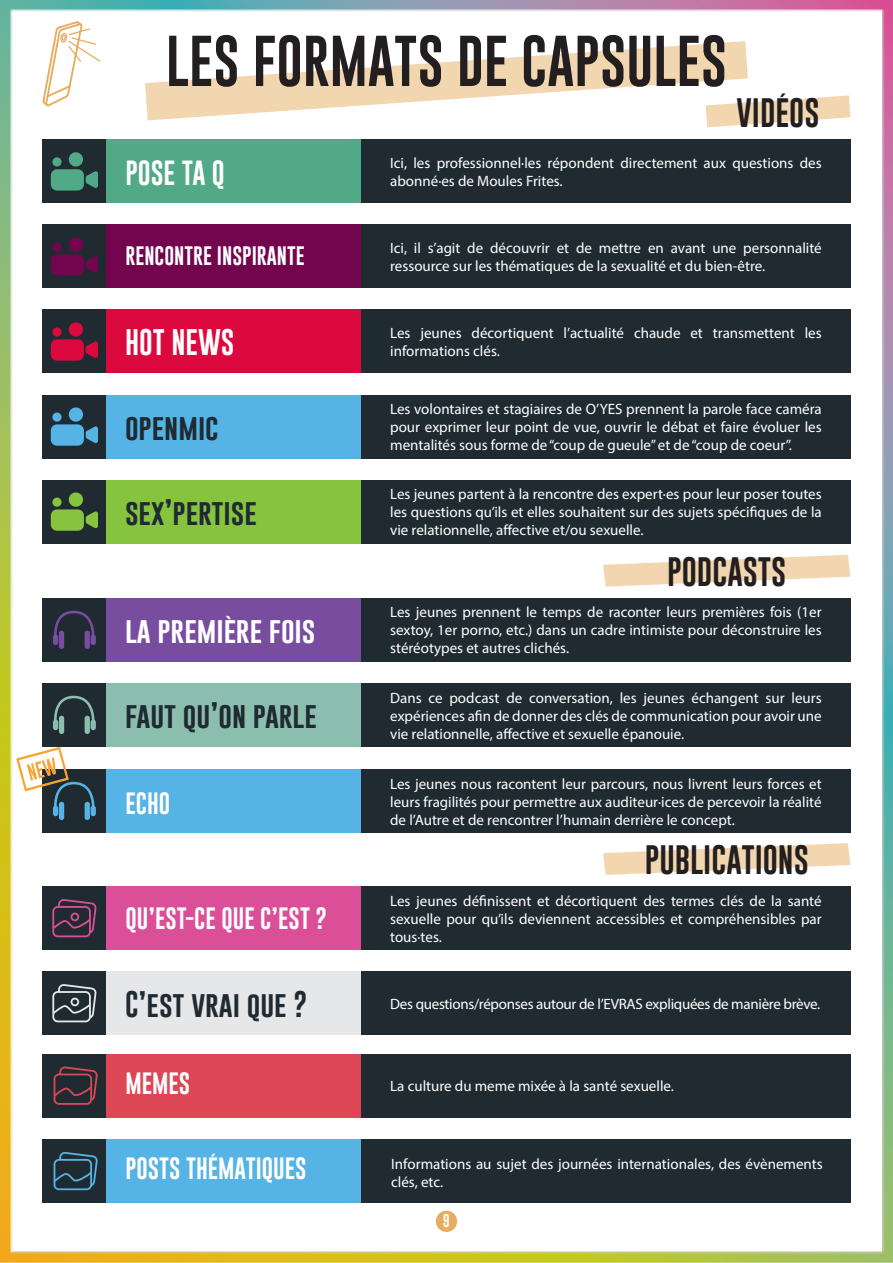
<style>
.page{position:relative;width:893px;height:1263px;background:#fff}
.page>*{position:absolute;margin:0;border:0;box-sizing:border-box;transform-origin:0 0}
.t1{font:52.5px "Gobold";color:#231f20}
.t2{font:30px "Gobold";color:#231f20}
.t3{font:27px "Gobold";color:#1f2a31}
.t4{font:27px "Gobold";color:#fff}
.t5{font:25.5px "Gobold";color:#fff}
.t6{font:22.5px "Gobold";color:#fff}
.t7{font:19.5px "Gobold";color:#fff}
.t8{font:15px/18px "Myriad Pro";color:#fff;text-align:justify}
.t9{font:15px "Myriad Pro";letter-spacing:-.02em;color:#fff}
.t10{font:13.5px "Gobold";color:#fff}
</style>
<div class="page">
<img style="left:0;top:0;width:893px;height:1263px">
<svg style="left:145px;top:41px;width:603px;height:79px"></svg>
<svg style="left:706px;top:95px;width:144px;height:32px"></svg>
<svg style="left:603px;top:555px;width:247px;height:32px"></svg>
<svg style="left:603px;top:843px;width:247px;height:32px"></svg>
<svg style="left:42px;top:21px;width:58px;height:85px"></svg>
<div style="left:361px;top:395px;width:489px;height:63px;background:#1f2a31"></div>
<div style="left:43px;top:395px;width:318px;height:63px;background:#55b3e5"></div>
<div style="left:43px;top:395px;width:63px;height:63px;background:#1f2a31"></div>
<div style="left:51px;top:424px;width:33px;height:22px;background:#55b3e5;border-radius:6px"></div>
<svg style="left:86px;top:426px;width:12px;height:17px"></svg>
<svg style="left:52px;top:412px;width:10px;height:10px"></svg>
<div style="left:69px;top:407px;width:14px;height:15px;background:#55b3e5;border-radius:50%"></div>
<div style="left:361px;top:480px;width:489px;height:63px;background:#1f2a31"></div>
<div style="left:43px;top:480px;width:318px;height:63px;background:#86c43f"></div>
<div style="left:43px;top:480px;width:63px;height:63px;background:#1f2a31"></div>
<div style="left:51px;top:509px;width:33px;height:22px;background:#86c43f;border-radius:6px"></div>
<svg style="left:86px;top:511px;width:12px;height:18px"></svg>
<svg style="left:52px;top:497px;width:10px;height:10px"></svg>
<div style="left:69px;top:492px;width:14px;height:15px;background:#86c43f;border-radius:50%"></div>
<div style="left:361px;top:310px;width:489px;height:63px;background:#1f2a31"></div>
<div style="left:43px;top:310px;width:318px;height:63px;background:#dc093e"></div>
<div style="left:43px;top:310px;width:63px;height:63px;background:#1f2a31"></div>
<div style="left:51px;top:339px;width:33px;height:22px;background:#dc093e;border-radius:6px"></div>
<svg style="left:86px;top:341px;width:12px;height:17px"></svg>
<svg style="left:52px;top:327px;width:10px;height:10px"></svg>
<div style="left:69px;top:322px;width:14px;height:15px;background:#dc093e;border-radius:50%"></div>
<div style="left:43px;top:139px;width:318px;height:64px;background:#51a988"></div>
<div style="left:43px;top:139px;width:63px;height:64px;background:#1f2a31"></div>
<div style="left:51px;top:169px;width:33px;height:22px;background:#51a988;border-radius:6px"></div>
<svg style="left:86px;top:171px;width:12px;height:17px"></svg>
<svg style="left:52px;top:157px;width:10px;height:10px"></svg>
<div style="left:69px;top:152px;width:14px;height:15px;background:#51a988;border-radius:50%"></div>
<div style="left:361px;top:139px;width:489px;height:64px;background:#1f2a31"></div>
<div style="left:43px;top:225px;width:318px;height:63px;background:#72054e"></div>
<div style="left:43px;top:225px;width:63px;height:63px;background:#1f2a31"></div>
<div style="left:51px;top:254px;width:33px;height:22px;background:#72054e;border-radius:6px"></div>
<svg style="left:86px;top:256px;width:12px;height:17px"></svg>
<svg style="left:52px;top:242px;width:10px;height:10px"></svg>
<div style="left:69px;top:237px;width:14px;height:15px;background:#72054e;border-radius:50%"></div>
<div style="left:361px;top:225px;width:489px;height:63px;background:#1f2a31"></div>
<div style="left:361px;top:598px;width:489px;height:64px;background:#1f2a31"></div>
<div style="left:43px;top:598px;width:318px;height:64px;background:#784d9f"></div>
<div style="left:43px;top:598px;width:63px;height:64px;background:#1f2a31"></div>
<div style="left:59px;top:631px;width:5px;height:18px;background:#784d9f;border-radius:3px"></div>
<div style="left:85px;top:631px;width:5px;height:18px;background:#784d9f;border-radius:3px"></div>
<svg style="left:53px;top:611px;width:43px;height:34px"></svg>
<div style="left:361px;top:683px;width:489px;height:64px;background:#1f2a31"></div>
<div style="left:43px;top:683px;width:318px;height:64px;background:#8cbeaf"></div>
<div style="left:43px;top:683px;width:63px;height:64px;background:#1f2a31"></div>
<div style="left:59px;top:716px;width:5px;height:18px;background:#8cbeaf;border-radius:3px"></div>
<div style="left:85px;top:716px;width:5px;height:18px;background:#8cbeaf;border-radius:3px"></div>
<svg style="left:53px;top:696px;width:43px;height:34px"></svg>
<div style="left:43px;top:886px;width:318px;height:64px;background:#db4f99"></div>
<div style="left:43px;top:886px;width:63px;height:64px;background:#1f2a31"></div>
<svg style="left:52px;top:899px;width:45px;height:38px"></svg>
<div style="left:361px;top:886px;width:489px;height:64px;background:#1f2a31"></div>
<div style="left:361px;top:971px;width:489px;height:64px;background:#1f2a31"></div>
<div style="left:43px;top:971px;width:318px;height:64px;background:#e6e7e9"></div>
<div style="left:43px;top:971px;width:63px;height:64px;background:#1f2a31"></div>
<svg style="left:52px;top:984px;width:45px;height:38px"></svg>
<div style="left:361px;top:1054px;width:489px;height:63px;background:#1f2a31"></div>
<div style="left:43px;top:1054px;width:318px;height:63px;background:#dd4655"></div>
<div style="left:43px;top:1054px;width:63px;height:63px;background:#1f2a31"></div>
<svg style="left:54px;top:1066px;width:44px;height:39px"></svg>
<div style="left:361px;top:1139px;width:489px;height:64px;background:#1f2a31"></div>
<div style="left:43px;top:1139px;width:318px;height:64px;background:#55b3e5"></div>
<div style="left:43px;top:1139px;width:63px;height:64px;background:#1f2a31"></div>
<svg style="left:54px;top:1152px;width:44px;height:38px"></svg>
<div style="left:361px;top:769px;width:489px;height:64px;background:#1f2a31"></div>
<div style="left:43px;top:769px;width:318px;height:64px;background:#55b3e5"></div>
<div style="left:43px;top:769px;width:63px;height:64px;background:#1f2a31"></div>
<div style="left:59px;top:802px;width:5px;height:18px;background:#55b3e5;border-radius:3px"></div>
<div style="left:85px;top:802px;width:5px;height:18px;background:#55b3e5;border-radius:3px"></div>
<svg style="left:16px;top:747px;width:80px;height:69px"></svg>
<p class="t1" style="left:166px;top:27px;width:563px">LES FORMATS DE CAPSULES</p>
<p class="t2" style="left:736px;top:93px;width:84px">VIDÉOS</p>
<p class="t5" style="left:125px;top:157px;width:101px">POSE TA Q</p>
<p class="t7" style="left:125px;top:243px;width:181px">RENCONTRE INSPIRANTE</p>
<h3 class="t4" style="left:125px;top:325px;width:111px">HOT NEWS</h3>
<h3 class="t3" style="left:125px;top:410px;width:95px">openmic</h3>
<h3 class="t3" style="left:125px;top:495px;width:133px">sex’pertise</h3>
<h3 class="t4" style="left:125px;top:613px;width:192px">la première fois</h3>
<h3 class="t3" style="left:125px;top:698px;width:193px">faut qu’on parle</h3>
<p class="t6" style="left:125px;top:789px;width:46px">ECHO</p>
<p class="t6" style="left:125px;top:904px;width:203px">QU’EST-CE QUE C’EST ?</p>
<h3 class="t3" style="left:125px;top:986px;width:184px">C’est vrai que ?</h3>
<p class="t8" style="left:390px;top:154px;width:433px">Ici, les professionnel·les répondent directement aux questions des</p>
<p class="t8" style="left:390px;top:172px;width:174px">abonné·es de Moules Frites.</p>
<p class="t8" style="left:390px;top:239px;width:433px">Ici, il s’agit de découvrir et de mettre en avant une personnalité ressource sur les thématiques de la sexualité et du bien-être.</p>
<p class="t8" style="left:390px;top:324px;width:433px">Les jeunes décortiquent l’actualité chaude et transmettent les</p>
<p class="t8" style="left:390px;top:342px;width:111px">informations clés.</p>
<p class="t8" style="left:390px;top:400px;width:433px">Les volontaires et stagiaires de O’YES prennent la parole face caméra pour exprimer leur point de vue, ouvrir le débat et faire évoluer les mentalités sous forme de “coup de gueule” et de “coup de coeur’’.</p>
<p class="t8" style="left:390px;top:485px;width:433px">Les jeunes partent à la rencontre des expert·es pour leur poser toutes les questions qu’ils et elles souhaitent sur des sujets spécifiques de la vie relationnelle, affective et/ou sexuelle.</p>
<p class="t2" style="left:667px;top:552px;width:121px">PODCASTS</p>
<p class="t8" style="left:390px;top:603px;width:433px">Les jeunes prennent le temps de raconter leurs premières fois (1er sextoy, 1er porno, etc.) dans un cadre intimiste pour déconstruire les stéréotypes et autres clichés.</p>
<p class="t8" style="left:390px;top:688px;width:433px">Dans ce podcast de conversation, les jeunes échangent sur leurs expériences afin de donner des clés de communication pour avoir une vie relationnelle, affective et sexuelle épanouie.</p>
<p class="t8" style="left:390px;top:774px;width:433px">Les jeunes nous racontent leur parcours, nous livrent leurs forces et leurs fragilités pour permettre aux auditeur·ices de percevoir la réalité de l’Autre et de rencontrer l’humain derrière le concept.</p>
<p class="t2" style="left:645px;top:841px;width:166px">PUBLICATIONS</p>
<p class="t8" style="left:390px;top:891px;width:433px">Les jeunes définissent et décortiquent des termes clés de la santé sexuelle pour qu’ils deviennent accessibles et compréhensibles par tous·tes.</p>
<p class="t9" style="left:390px;top:994px;width:432px">Des questions/réponses autour de l’EVRAS expliquées de manière brève.</p>
<p class="t6" style="left:125px;top:1069px;width:66px">MEMES</p>
<p class="t8" style="left:390px;top:1077px;width:285px">La culture du meme mixée à la santé sexuelle.</p>
<p class="t6" style="left:125px;top:1154px;width:183px">POSTS THÉMATIQUES</p>
<p class="t8" style="left:391px;top:1154px;width:433px">Informations au sujet des journées internationales, des évènements clés, etc.</p>
<p class="t10" style="left:443px;top:1212px;width:9px">9</p>
</div>
